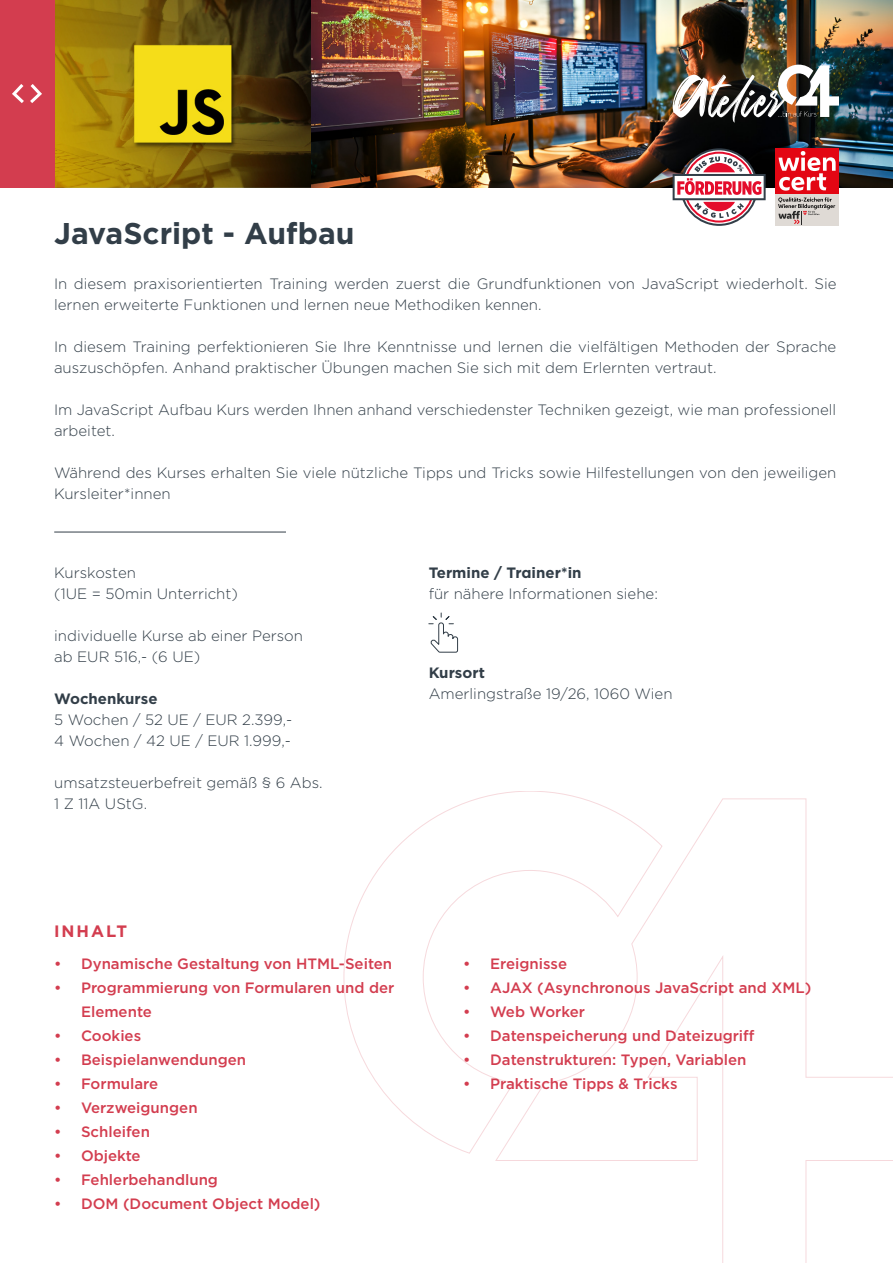
<style>
.page{position:relative;width:893px;height:1263px;background:#fff}
.page>*{position:absolute;margin:0;border:0;box-sizing:border-box;transform-origin:0 0}
.t1{font:700 30px "Gotham";color:#323e48}
.t2{font:700 16.5px "Gotham";letter-spacing:.12em;color:#d33d4f}
.t3{font:300 15px/21px "Gotham";color:#323e48}
.t4{font:500 15px/24px "Gotham";color:#d33d4f}
.t5{font:700 15px "Gotham";color:#323e48}
</style>
<div class="page">
<svg style="left:344px;top:791px;width:549px;height:472px"></svg>
<img style="left:54px;top:0;width:839px;height:187px">
<div style="left:0;top:0;width:54px;height:187px;background:#d33d4f"></div>
<hr style="left:54px;top:532px;width:232px;height:1px;background:#323e48">
<svg style="left:428px;top:612px;width:30px;height:41px"></svg>
<svg style="left:12px;top:84px;width:12px;height:19px"></svg>
<svg style="left:30px;top:84px;width:12px;height:19px"></svg>
<img style="left:672px;top:65px;width:167px;height:58px">
<div style="left:775px;top:194px;width:64px;height:32px;background:#dfdad5"></div>
<div style="left:775px;top:148px;width:64px;height:46px;background:#e30613"></div>
<svg style="left:778px;top:151px;width:58px;height:40px"></svg>
<svg style="left:778px;top:197px;width:57px;height:27px"></svg>
<svg style="left:673px;top:148px;width:93px;height:78px"></svg>
<h1 class="t1" style="left:54px;top:214px;width:302px">JavaScript - Aufbau</h1>
<p class="t3" style="left:54px;top:273px;width:784px">In diesem praxisorientierten Training werden zuerst die Grundfunktionen von JavaScript wiederholt. Sie lernen erweiterte Funktionen und lernen neue Methodiken kennen.</p>
<p class="t3" style="left:54px;top:336px;width:784px">In diesem Training perfektionieren Sie Ihre Kenntnisse und lernen die vielfältigen Methoden der Sprache auszuschöpfen. Anhand praktischer Übungen machen Sie sich mit dem Erlernten vertraut.</p>
<p class="t3" style="left:54px;top:399px;width:784px">Im JavaScript Aufbau Kurs werden Ihnen anhand verschiedenster Techniken gezeigt, wie man professionell arbeitet.</p>
<p class="t3" style="left:54px;top:462px;width:784px">Während des Kurses erhalten Sie viele nützliche Tipps und Tricks sowie Hilfestellungen von den jeweiligen<br>Kursleiter*innen</p>
<p class="t3" style="left:54px;top:561px;width:185px">Kurskosten<br>(1UE = 50min Unterricht)</p>
<p class="t3" style="left:54px;top:624px;width:250px">individuelle Kurse ab einer Person ab EUR 516,- (6 UE)</p>
<p class="t5" style="left:54px;top:688px;width:105px">Wochenkurse</p>
<p class="t3" style="left:54px;top:708px;width:240px">5 Wochen / 52 UE / EUR 2.399,-<br>4 Wochen / 42 UE / EUR 1.999,-</p>
<p class="t3" style="left:54px;top:771px;width:270px">umsatzsteuerbefreit gemäß § 6 Abs.<br>1 Z 11A UStG.</p>
<p class="t5" style="left:429px;top:562px;width:154px">Termine / Trainer*in</p>
<p class="t3" style="left:429px;top:582px;width:231px">für nähere Informationen siehe:</p>
<p class="t5" style="left:429px;top:663px;width:58px">Kursort</p>
<p class="t3" style="left:429px;top:683px;width:245px">Amerlingstraße 19/26, 1060 Wien</p>
<p class="t2" style="left:54px;top:920px;width:75px">INHALT</p>
<p class="t4" style="left:54px;top:951px;width:340px">• Dynamische Gestaltung von HTML-Seiten</p>
<p class="t4" style="left:81px;top:975px;width:315px;text-indent:-27px">• Programmierung von Formularen und der<br>Elemente</p>
<p class="t4" style="left:54px;top:1023px;width:89px">• Cookies</p>
<p class="t4" style="left:54px;top:1047px;width:194px">• Beispielanwendungen</p>
<p class="t4" style="left:54px;top:1071px;width:106px">• Formulare</p>
<p class="t4" style="left:54px;top:1095px;width:145px">• Verzweigungen</p>
<p class="t4" style="left:54px;top:1119px;width:97px">• Schleifen</p>
<p class="t4" style="left:54px;top:1143px;width:88px">• Objekte</p>
<p class="t4" style="left:54px;top:1167px;width:166px">• Fehlerbehandlung</p>
<p class="t4" style="left:54px;top:1191px;width:268px">• DOM (Document Object Model)</p>
<p class="t4" style="left:463px;top:951px;width:105px">• Ereignisse</p>
<p class="t4" style="left:463px;top:975px;width:350px">• AJAX (Asynchronous JavaScript and XML)</p>
<p class="t4" style="left:463px;top:999px;width:123px">• Web Worker</p>
<p class="t4" style="left:463px;top:1023px;width:293px">• Datenspeicherung und Dateizugriff</p>
<p class="t4" style="left:463px;top:1047px;width:285px">• Datenstrukturen: Typen, Variablen</p>
<p class="t4" style="left:463px;top:1071px;width:216px">• Praktische Tipps &amp; Tricks</p>
</div>
